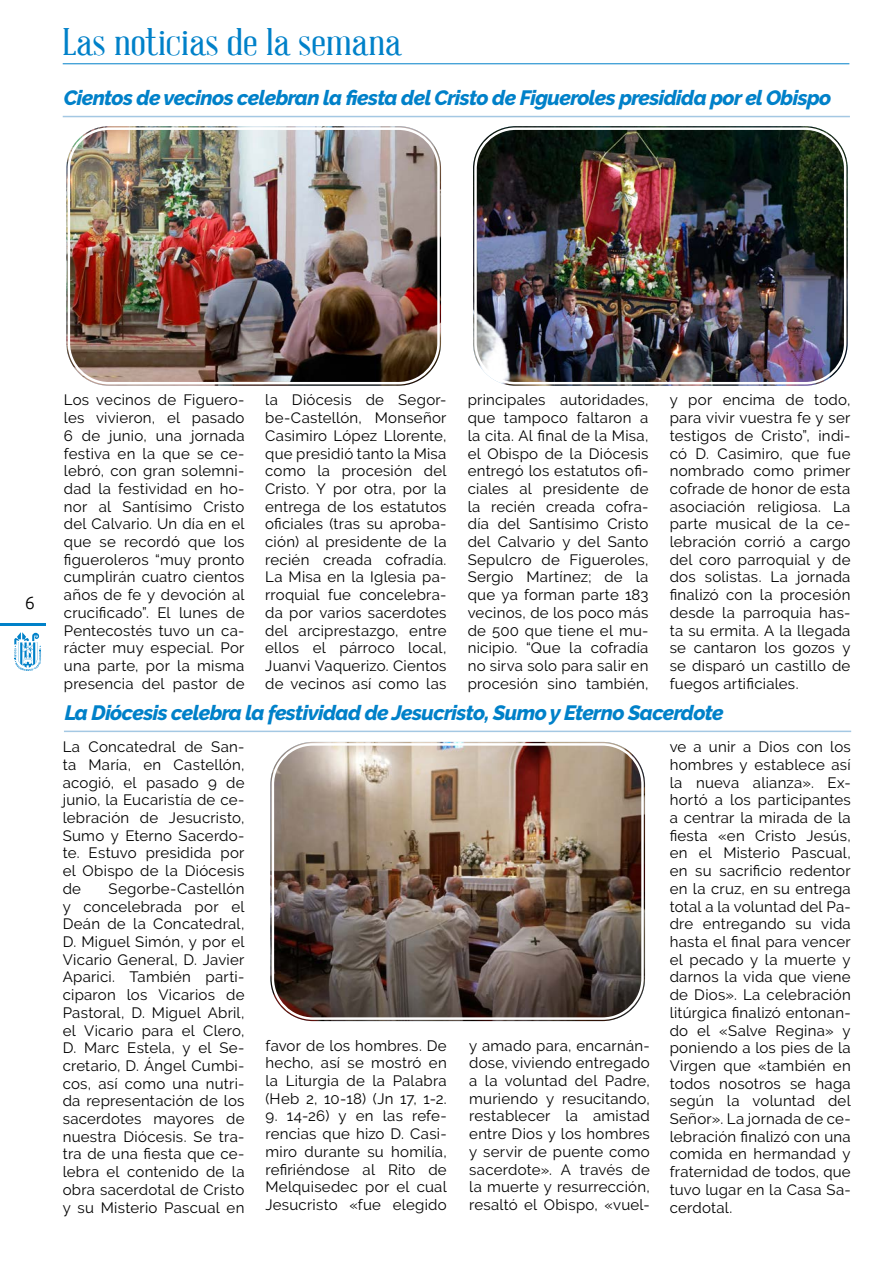
<style>
.page{position:relative;width:893px;height:1263px;background:#fff}
.page>*{position:absolute;margin:0;border:0;box-sizing:border-box;transform-origin:0 0}
.t1{font:37.5px "Abraham Lincoln";color:#0081c9;scale:1.2 1}
.t2{font:italic 800 20.7px "Raleway";letter-spacing:-.03em;color:#0081c9}
.t3{font:300 18px "Ubuntu";color:#000}
.t4{font:15px/17.7px "Raleway";letter-spacing:.015em;color:#000;text-align:justify}
</style>
<div class="page">
<hr style="left:0;top:624px;width:46px;height:2px;background:#0081c9">
<svg style="left:14px;top:632px;width:27px;height:39px"></svg>
<hr style="left:63px;top:63px;width:786px;height:1px;background:#0081c9">
<hr style="left:63px;top:116px;width:787px;height:1px;background:#a4c8e3">
<img style="left:473px;top:126px;width:375px;height:260px">
<div style="left:469px;top:122px;width:382px;height:267px;border:2px solid #fff;border-radius:45px"></div>
<div style="left:474px;top:127px;width:372px;height:257px;border:2px solid #fff;border-radius:40px"></div>
<img style="left:270px;top:742px;width:375px;height:279px">
<div style="left:267px;top:738px;width:382px;height:287px;border:2px solid #fff;border-radius:45px"></div>
<div style="left:272px;top:743px;width:372px;height:277px;border:2px solid #fff;border-radius:40px"></div>
<hr style="left:64px;top:731px;width:787px;height:1px;background:#a4c8e3">
<img style="left:66px;top:126px;width:375px;height:260px">
<div style="left:63px;top:122px;width:382px;height:267px;border:2px solid #fff;border-radius:45px"></div>
<div style="left:68px;top:127px;width:372px;height:257px;border:2px solid #fff;border-radius:40px"></div>
<h1 class="t1" style="left:63px;top:22px;width:284px">Las noticias de la semana</h1>
<h2 class="t2" style="left:64px;top:85px;width:769px">Cientos de vecinos celebran la fiesta del Cristo de Figueroles presidida por el Obispo</h2>
<p class="t3" style="left:25px;top:591px;width:12px">6</p>
<p class="t4" style="left:64px;top:391px;width:182px">Los vecinos de Figuero&shy;les vivieron, el pasado 6 de junio, una jornada festiva en la que se ce&shy;lebró, con gran solemni&shy;dad la festividad en ho&shy;nor al Santísimo Cristo del Calvario. Un día en el que se recordó que los figueroleros “muy pronto cumplirán cuatro cientos años de fe y devoción al crucificado”. El lunes de Pentecostés tuvo un ca&shy;rácter muy especial. Por una parte, por la misma presencia del pastor de</p>
<p class="t4" style="left:265px;top:391px;width:183px">la Diócesis de Segor&shy;be-Castellón, Monseñor Casimiro López Llorente, que presidió tanto la Misa como la procesión del Cristo. Y por otra, por la entrega de los estatutos oficiales (tras su aproba&shy;ción) al presidente de la recién creada cofradía.<br>La Misa en la Iglesia pa&shy;rroquial fue concelebra&shy;da por varios sacerdotes del arciprestazgo, entre ellos el párroco local, Juanvi Vaquerizo. Cientos de vecinos así como las</p>
<p class="t4" style="left:468px;top:391px;width:182px">principales autoridades, que tampoco faltaron a la cita. Al final de la Misa, el Obispo de la Diócesis entregó los estatutos ofi&shy;ciales al presidente de la recién creada cofra&shy;día del Santísimo Cristo del Calvario y del Santo Sepulcro de Figueroles, Sergio Martínez; de la que ya forman parte 183 vecinos, de los poco más de 500 que tiene el mu&shy;nicipio. “Que la cofradía no sirva solo para salir en procesión sino también,</p>
<p class="t4" style="left:670px;top:391px;width:182px">y por encima de todo, para vivir vuestra fe y ser testigos de Cristo”, indi&shy;có D. Casimiro, que fue nombrado como primer cofrade de honor de esta asociación religiosa. La parte musical de la ce&shy;lebración corrió a cargo del coro parroquial y de dos solistas. La jornada finalizó con la procesión desde la parroquia has&shy;ta su ermita. A la llegada se cantaron los gozos y se disparó un castillo de fuegos artificiales.</p>
<h2 class="t2" style="left:65px;top:701px;width:660px">La Diócesis celebra la festividad de Jesucristo, Sumo y Eterno Sacerdote</h2>
<p class="t4" style="left:63px;top:738px;width:183px">La Concatedral de San&shy;ta María, en Castellón, acogió, el pasado 9 de junio, la Eucaristía de ce&shy;lebración de Jesucristo, Sumo y Eterno Sacerdo&shy;te. Estuvo presidida por el Obispo de la Diócesis de</p>
<p class="t4" style="left:670px;top:738px;width:183px">ve a unir a Dios con los hombres y establece así la nueva alianza». Ex&shy;hortó a los participantes a centrar la mirada de la fiesta «en Cristo Jesús, en el Misterio Pascual, en su sacrificio redentor en la cruz, en su entrega total a la voluntad del Pa&shy;dre entregando su vida hasta el final para vencer el pecado y la muerte y darnos la vida que viene de Dios». La celebración litúrgica finalizó entonan&shy;do el «Salve Regina» y poniendo a los pies de la Virgen que «también en todos nosotros se haga según la voluntad del Señor». La jornada de ce&shy;lebración finalizó con una comida en hermandad y fraternidad de todos, que tuvo lugar en la Casa Sa&shy;cerdotal.</p>
<p class="t4" style="left:63px;top:880px;width:183px;text-indent:46px">Segorbe-Castellón y concelebrada por el Deán de la Concatedral, D. Miguel Simón, y por el Vicario General, D. Javier Aparici. También parti&shy;ciparon los Vicarios de Pastoral, D. Miguel Abril, el Vicario para el Clero, D. Marc Estela, y el Se&shy;cretario, D. Ángel Cumbi&shy;cos, así como una nutri&shy;da representación de los sacerdotes mayores de nuestra Diócesis. Se tra&shy;tra de una fiesta que ce&shy;lebra el contenido de la obra sacerdotal de Cristo y su Misterio Pascual en</p>
<p class="t4" style="left:265px;top:1036px;width:183px">favor de los hombres. De hecho, así se mostró en la Liturgia de la Palabra (Heb 2, 10-18) (Jn 17, 1-2.</p>
<p class="t4" style="left:265px;top:1107px;width:183px">9. 14-26) y en las refe&shy;rencias que hizo D. Casi&shy;miro durante su homilía, refiriéndose al Rito de Melquisedec por el cual Jesucristo «fue elegido</p>
<p class="t4" style="left:469px;top:1036px;width:182px">y amado para, encarnán&shy;dose, viviendo entregado a la voluntad del Padre, muriendo y resucitando, restablecer la amistad entre Dios y los hombres y servir de puente como sacerdote». A través de la muerte y resurrección, resaltó el Obispo, «vuel-</p>
</div>
